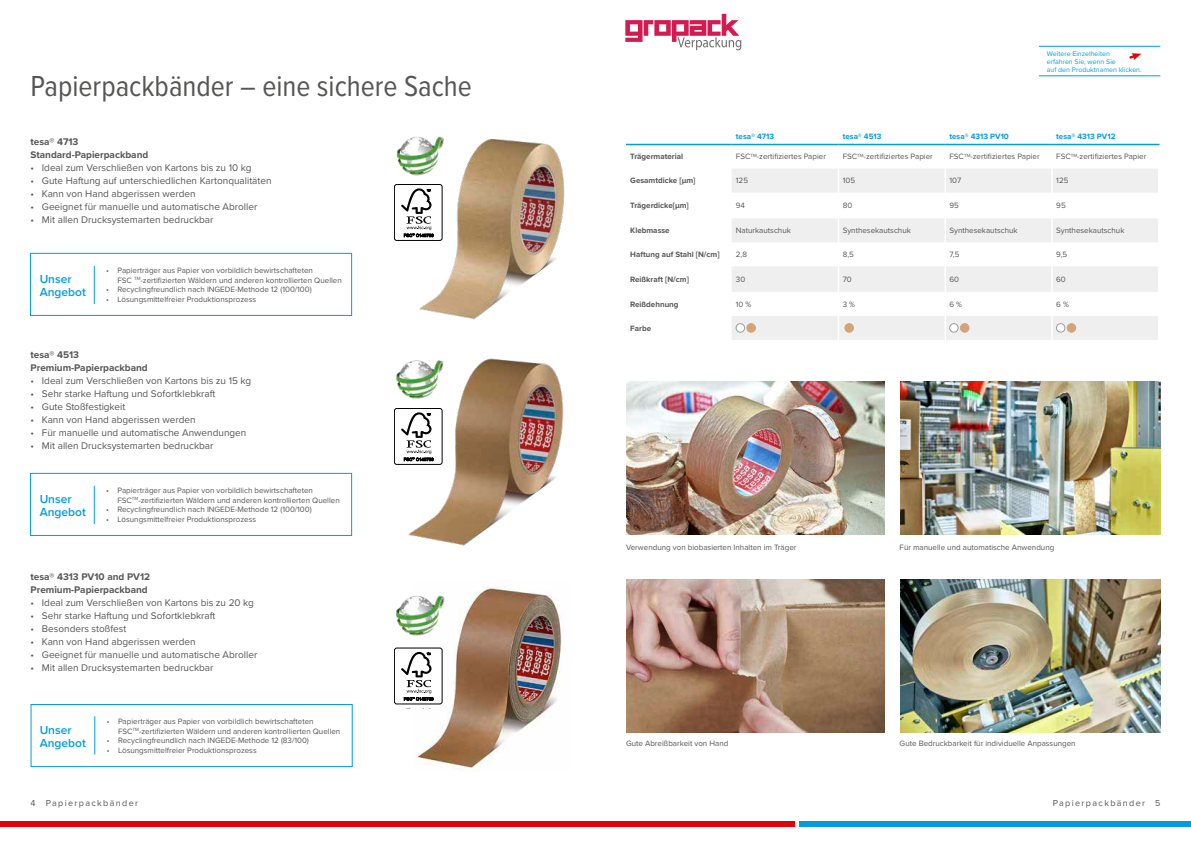
<style>
.page{position:relative;width:1191px;height:842px;background:#fff}
.page>*{position:absolute;margin:0;border:0;box-sizing:border-box;transform-origin:0 0}
.t1{font:30px "Proxima Nova Cond";color:#565655}
.t2{font:600 12px/13px "Proxima Nova";color:#009dde}
.t3{font:10px "Proxima Nova";color:#565655}
.t4{font:700 10px/13px "Proxima Nova";color:#565655}
.t5{font:9px "Proxima Nova";letter-spacing:.15em;color:#565655}
.t6{font:8px/9.6px "Proxima Nova";color:#565655}
.t7{font:700 8px "Proxima Nova";color:#565655}
.t8{font:700 8px "Proxima Nova";color:#009dde}
.t9{font:7px/8px "Proxima Nova";color:#009dde}
</style>
<div class="page">
<svg style="left:731px;top:145px;width:428px;height:195px"></svg>
<hr style="left:626px;top:144px;width:105px;height:1px;background:#009dde">
<hr style="left:731px;top:144px;width:107px;height:1px;background:#009dde">
<hr style="left:838px;top:144px;width:107px;height:1px;background:#009dde">
<hr style="left:945px;top:144px;width:107px;height:1px;background:#009dde">
<hr style="left:1052px;top:144px;width:107px;height:1px;background:#009dde">
<div style="left:736px;top:324px;width:8px;height:8px;background:#fff;border-radius:50%"></div>
<div style="left:736px;top:324px;width:8px;height:8px;border:1px solid #9c9c9c;border-radius:50%"></div>
<div style="left:747px;top:324px;width:8px;height:8px;background:#d2a478;border-radius:50%"></div>
<div style="left:746px;top:324px;width:9px;height:8px;border:1px solid #d2a478;border-radius:50%"></div>
<div style="left:845px;top:324px;width:8px;height:8px;background:#d2a478;border-radius:50%"></div>
<div style="left:844px;top:324px;width:9px;height:8px;border:1px solid #d2a478;border-radius:50%"></div>
<div style="left:949px;top:324px;width:9px;height:8px;background:#fff;border-radius:50%"></div>
<div style="left:949px;top:324px;width:9px;height:8px;border:1px solid #9c9c9c;border-radius:50%"></div>
<div style="left:960px;top:324px;width:9px;height:8px;background:#d2a478;border-radius:50%"></div>
<div style="left:960px;top:324px;width:9px;height:8px;border:1px solid #d2a478;border-radius:50%"></div>
<div style="left:1056px;top:324px;width:9px;height:8px;background:#fff;border-radius:50%"></div>
<div style="left:1056px;top:324px;width:9px;height:8px;border:1px solid #9c9c9c;border-radius:50%"></div>
<div style="left:1067px;top:324px;width:8px;height:8px;background:#d2a478;border-radius:50%"></div>
<div style="left:1067px;top:324px;width:8px;height:8px;border:1px solid #d2a478;border-radius:50%"></div>
<svg style="left:1129px;top:53px;width:12px;height:7px"></svg>
<hr style="left:1039px;top:75px;width:121px;height:1px;background:#009dde">
<hr style="left:1039px;top:46px;width:121px;height:1px;background:#009dde">
<img style="left:626px;top:382px;width:258px;height:152px">
<img style="left:626px;top:580px;width:258px;height:152px">
<img style="left:900px;top:382px;width:260px;height:152px">
<img style="left:900px;top:580px;width:260px;height:152px">
<img style="left:414px;top:585px;width:149px;height:186px">
<img style="left:396px;top:585px;width:52px;height:54px">
<img style="left:396px;top:136px;width:169px;height:183px">
<img style="left:396px;top:358px;width:168px;height:188px">
<div style="left:394px;top:184px;width:48px;height:56px;background:#fff;border-radius:2px"></div>
<div style="left:394px;top:184px;width:48px;height:57px;border:1px solid #000;border-radius:2px"></div>
<svg style="left:401px;top:188px;width:32px;height:49px"></svg>
<div style="left:394px;top:408px;width:48px;height:56px;background:#fff;border-radius:2px"></div>
<div style="left:394px;top:408px;width:48px;height:57px;border:1px solid #000;border-radius:2px"></div>
<svg style="left:401px;top:412px;width:32px;height:49px"></svg>
<div style="left:394px;top:648px;width:48px;height:56px;background:#fff;border-radius:2px"></div>
<div style="left:394px;top:648px;width:48px;height:56px;border:1px solid #000;border-radius:2px"></div>
<svg style="left:401px;top:652px;width:32px;height:48px"></svg>
<div style="left:30px;top:253px;width:322px;height:63px;border:1px solid #009dde"></div>
<div style="left:30px;top:473px;width:322px;height:63px;border:1px solid #009dde"></div>
<hr style="left:94px;top:266px;width:1px;height:38px;background:#009dde">
<hr style="left:94px;top:486px;width:1px;height:38px;background:#009dde">
<div style="left:31px;top:704px;width:322px;height:63px;border:1px solid #009dde"></div>
<hr style="left:94px;top:716px;width:1px;height:38px;background:#009dde">
<div style="left:0;top:822px;width:794px;height:5px;background:#e30009"></div>
<div style="left:799px;top:822px;width:392px;height:5px;background:#009dde"></div>
<svg style="left:625px;top:14px;width:116px;height:36px"></svg>
<h1 class="t1" style="left:31px;top:64px;width:443px">Papierpackbänder – eine sichere Sache</h1>
<p class="t4" style="left:31px;top:135px;width:119px">tesa® 4713<br>Standard-Papierpackband</p>
<p class="t3" style="left:31px;top:160px;width:222px">• Ideal zum Verschließen von Kartons bis zu 10 kg</p>
<p class="t3" style="left:31px;top:173px;width:243px">• Gute Haftung auf unterschiedlichen Kartonqualitäten</p>
<p class="t3" style="left:31px;top:186px;width:167px">• Kann von Hand abgerissen werden</p>
<p class="t3" style="left:31px;top:199px;width:228px">• Geeignet für manuelle und automatische Abroller</p>
<p class="t3" style="left:31px;top:212px;width:184px">• Mit allen Drucksystemarten bedruckbar</p>
<h2 class="t2" style="left:40px;top:272px;width:48px">Unser<br>Angebot</h2>
<p class="t6" style="left:117px;top:265px;width:226px;text-indent:-11px">• Papierträger aus Papier von vorbildlich bewirtschafteten<br>FSC <sup>TM</sup>-zertifizierten Wäldern und anderen kontrollierten Quellen</p>
<p class="t6" style="left:106px;top:284px;width:207px">• Recyclingfreundlich nach INGEDE-Methode 12 (100/100)</p>
<p class="t6" style="left:106px;top:294px;width:151px">• Lösungsmittelfreier Produktionsprozess</p>
<p class="t4" style="left:31px;top:348px;width:119px">tesa® 4513<br>Premium-Papierpackband</p>
<p class="t3" style="left:31px;top:373px;width:222px">• Ideal zum Verschließen von Kartons bis zu 15 kg</p>
<p class="t3" style="left:31px;top:386px;width:186px">• Sehr starke Haftung und Sofortklebkraft</p>
<p class="t3" style="left:31px;top:399px;width:96px">• Gute Stoßfestigkeit</p>
<p class="t3" style="left:31px;top:412px;width:167px">• Kann von Hand abgerissen werden</p>
<p class="t3" style="left:31px;top:425px;width:217px">• Für manuelle und automatische Anwendungen</p>
<p class="t3" style="left:31px;top:438px;width:184px">• Mit allen Drucksystemarten bedruckbar</p>
<h2 class="t2" style="left:40px;top:492px;width:48px">Unser<br>Angebot</h2>
<p class="t6" style="left:117px;top:485px;width:224px;text-indent:-11px">• Papierträger aus Papier von vorbildlich bewirtschafteten<br>FSC<sup>TM</sup>-zertifizierten Wäldern und anderen kontrollierten Quellen</p>
<p class="t6" style="left:106px;top:504px;width:207px">• Recyclingfreundlich nach INGEDE-Methode 12 (100/100)</p>
<p class="t6" style="left:106px;top:514px;width:151px">• Lösungsmittelfreier Produktionsprozess</p>
<p class="t4" style="left:31px;top:570px;width:121px">tesa® 4313 PV10 and PV12<br>Premium-Papierpackband</p>
<p class="t3" style="left:31px;top:595px;width:225px">• Ideal zum Verschließen von Kartons bis zu 20 kg</p>
<p class="t3" style="left:31px;top:608px;width:186px">• Sehr starke Haftung und Sofortklebkraft</p>
<p class="t3" style="left:31px;top:621px;width:97px">• Besonders stoßfest</p>
<p class="t3" style="left:31px;top:634px;width:167px">• Kann von Hand abgerissen werden</p>
<p class="t3" style="left:31px;top:647px;width:228px">• Geeignet für manuelle und automatische Abroller</p>
<p class="t3" style="left:31px;top:660px;width:184px">• Mit allen Drucksystemarten bedruckbar</p>
<h2 class="t2" style="left:40px;top:723px;width:48px">Unser<br>Angebot</h2>
<p class="t6" style="left:118px;top:716px;width:224px;text-indent:-11px">• Papierträger aus Papier von vorbildlich bewirtschafteten<br>FSC<sup>TM</sup>-zertifizierten Wäldern und anderen kontrollierten Quellen</p>
<p class="t6" style="left:107px;top:735px;width:204px">• Recyclingfreundlich nach INGEDE-Methode 12 (83/100)</p>
<p class="t6" style="left:107px;top:745px;width:151px">• Lösungsmittelfreier Produktionsprozess</p>
<p class="t9" style="left:1047px;top:50px;width:96px">Weitere Einzelheiten<br>erfahren Sie, wenn Sie<br>auf den Produktnamen klicken.</p>
<p class="t8" style="left:736px;top:130px;width:40px">tesa® 4713</p>
<p class="t8" style="left:842px;top:130px;width:40px">tesa® 4513</p>
<p class="t8" style="left:949px;top:130px;width:61px">tesa® 4313 PV10</p>
<p class="t8" style="left:1056px;top:130px;width:61px">tesa® 4313 PV12</p>
<p class="t7" style="left:630px;top:151px;width:54px">Trägermaterial</p>
<p class="t6" style="left:736px;top:151px;width:92px">FSC<sup>TM</sup>-zertifiziertes Papier</p>
<p class="t6" style="left:842px;top:151px;width:92px">FSC<sup>TM</sup>-zertifiziertes Papier</p>
<p class="t6" style="left:949px;top:151px;width:92px">FSC<sup>TM</sup>-zertifiziertes Papier</p>
<p class="t6" style="left:1056px;top:151px;width:92px">FSC<sup>TM</sup>-zertifiziertes Papier</p>
<p class="t7" style="left:630px;top:175px;width:67px">Gesamtdicke [µm]</p>
<p class="t6" style="left:736px;top:175px;width:14px">125</p>
<p class="t6" style="left:842px;top:175px;width:14px">105</p>
<p class="t6" style="left:949px;top:175px;width:13px">107</p>
<p class="t6" style="left:1056px;top:175px;width:14px">125</p>
<p class="t7" style="left:630px;top:200px;width:60px">Trägerdicke[µm]</p>
<p class="t6" style="left:736px;top:200px;width:11px">94</p>
<p class="t6" style="left:842px;top:200px;width:11px">80</p>
<p class="t6" style="left:949px;top:200px;width:11px">95</p>
<p class="t6" style="left:1056px;top:200px;width:11px">95</p>
<p class="t7" style="left:630px;top:224px;width:41px">Klebmasse</p>
<p class="t6" style="left:736px;top:225px;width:56px">Naturkautschuk</p>
<p class="t6" style="left:842px;top:225px;width:70px">Synthesekautschuk</p>
<p class="t6" style="left:949px;top:225px;width:70px">Synthesekautschuk</p>
<p class="t6" style="left:1056px;top:225px;width:70px">Synthesekautschuk</p>
<p class="t7" style="left:630px;top:248px;width:91px">Haftung auf Stahl [N/cm]</p>
<p class="t6" style="left:736px;top:249px;width:13px">2,8</p>
<p class="t6" style="left:842px;top:249px;width:13px">8,5</p>
<p class="t6" style="left:949px;top:249px;width:11px">7,5</p>
<p class="t6" style="left:1056px;top:249px;width:13px">9,5</p>
<p class="t7" style="left:630px;top:273px;width:60px">Reißkraft [N/cm]</p>
<p class="t6" style="left:736px;top:274px;width:11px">30</p>
<p class="t6" style="left:842px;top:274px;width:11px">70</p>
<p class="t6" style="left:949px;top:274px;width:11px">60</p>
<p class="t6" style="left:1056px;top:274px;width:11px">60</p>
<p class="t7" style="left:630px;top:298px;width:50px">Reißdehnung</p>
<p class="t6" style="left:736px;top:299px;width:17px">10 %</p>
<p class="t6" style="left:842px;top:299px;width:14px">3 %</p>
<p class="t6" style="left:949px;top:299px;width:14px">6 %</p>
<p class="t6" style="left:1056px;top:299px;width:14px">6 %</p>
<p class="t7" style="left:630px;top:322px;width:22px">Farbe</p>
<p class="t6" style="left:626px;top:542px;width:172px">Verwendung von biobasierten Inhalten im Träger</p>
<p class="t6" style="left:626px;top:738px;width:104px">Gute Abreißbarkeit von Hand</p>
<p class="t6" style="left:899px;top:542px;width:156px">Für manuelle und automatische Anwendung</p>
<p class="t6" style="left:899px;top:738px;width:178px">Gute Bedruckbarkeit für individuelle Anpassungen</p>
<p class="t5" style="left:31px;top:796px;width:109px">4 Papierpackbänder</p>
<p class="t5" style="left:1052px;top:796px;width:109px">Papierpackbänder 5</p>
</div>
